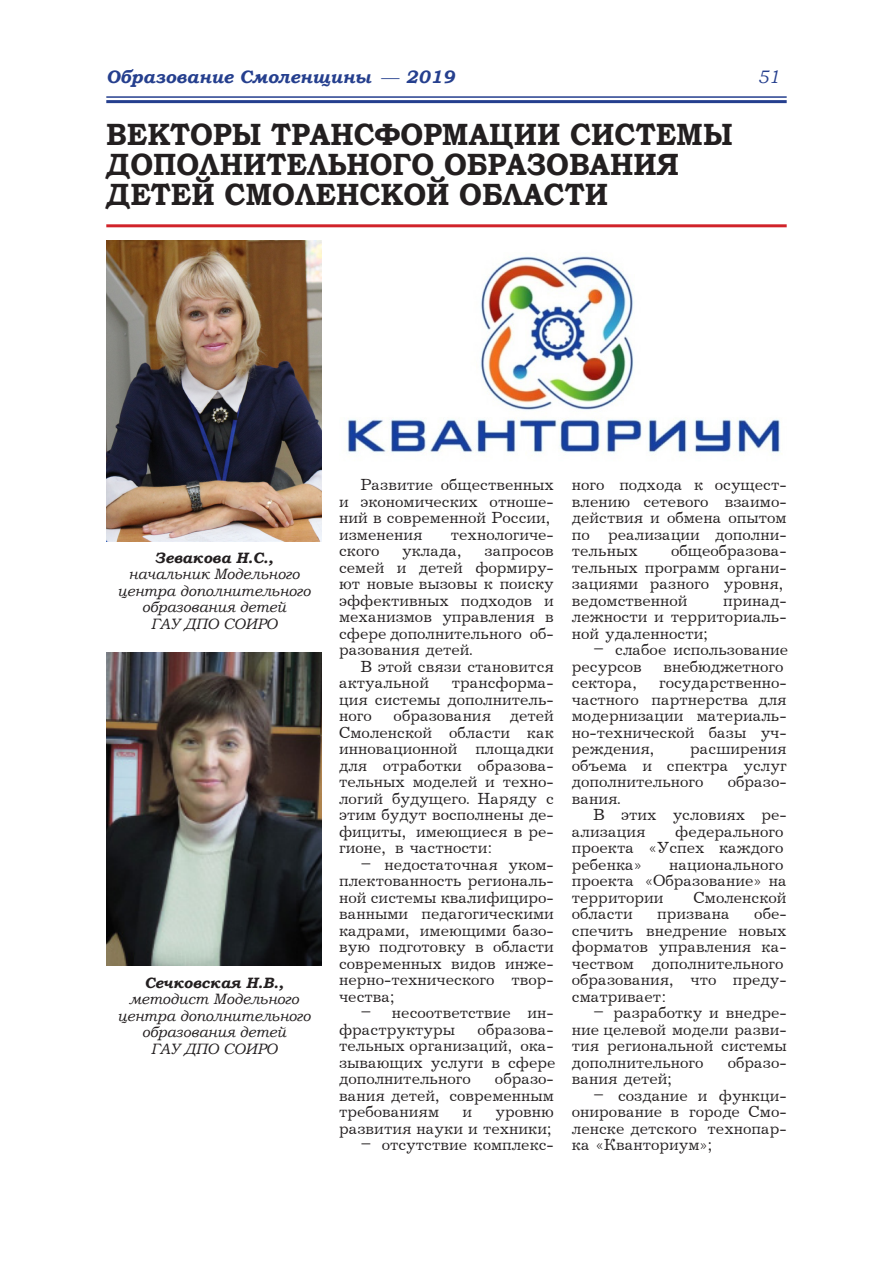
<style>
.page{position:relative;width:893px;height:1263px;background:#fff}
.page>*{position:absolute;margin:0;border:0;box-sizing:border-box;transform-origin:0 0}
.t1{font:700 30.75px/30px "Bookman Old Style";color:#231f20;scale:.93 1}
.t2{font:italic 700 18px "Bookman Old Style";color:#253f8e}
.t3{font:italic 18px "Bookman Old Style";color:#253f8e}
.t4{font:16.5px/16.5px "Journal";color:#231f20;text-align:justify}
.t5{font:italic 15px/16.5px "Bookman Old Style";letter-spacing:-.005em;color:#231f20;text-align:center}
.t6{font:italic 700 15px "Bookman Old Style";letter-spacing:-.005em;color:#231f20}
.s1{font-family:"Times New Roman";font-weight:400;font-style:normal}
</style>
<div class="page">
<hr style="left:106px;top:96px;width:681px;height:2px;background:#253f8e">
<hr style="left:106px;top:100px;width:681px;height:3px;background:#253f8e">
<hr style="left:106px;top:224px;width:681px;height:3px;background:#d1232a">
<img style="left:106px;top:240px;width:215px;height:301px">
<img style="left:106px;top:653px;width:215px;height:312px">
<img style="left:347px;top:256px;width:433px;height:197px">
<p class="t2" style="left:106px;top:64px;width:350px">Образование Смоленщины <span class="s1">—</span> 2019</p>
<p class="t3" style="left:757px;top:65px;width:24px">51</p>
<p class="t1" style="left:106px;top:120px;width:675px">ВЕКТОРЫ ТРАНСФОРМАЦИИ СИСТЕМЫ</p>
<p class="t1" style="left:106px;top:150px;width:617px">ДОПОЛНИТЕЛЬНОГО ОБРАЗОВАНИЯ<br>ДЕТЕЙ СМОЛЕНСКОЙ ОБЛАСТИ</p>
<p class="t6" style="left:155px;top:546px;width:120px">Зевакова Н.С.,</p>
<p class="t5" style="left:117px;top:565px;width:195px">начальник Модельного центра дополнительного образования детей</p>
<p class="t5" style="left:151px;top:615px;width:128px">ГАУ ДПО СОИРО</p>
<p class="t6" style="left:144px;top:971px;width:141px">Сечковская Н.В.,</p>
<p class="t5" style="left:117px;top:991px;width:195px">методист Модельного центра дополнительного образования детей</p>
<p class="t5" style="left:151px;top:1040px;width:128px">ГАУ ДПО СОИРО</p>
<p class="t4" style="left:339px;top:477px;width:216px;text-align:left;text-indent:21px">Развитие общественных и экономических отноше&shy;ний в современной России, изменения</p>
<p class="t4" style="left:451px;top:527px;width:105px">технологиче-</p>
<p class="t4" style="left:339px;top:543px;width:216px;text-indent:145px">запросов семей и детей формиру&shy;ют новые вызовы к поиску эффективных подходов и механизмов управления в сфере дополнительного об&shy;разования детей.</p>
<p class="t4" style="left:339px;top:659px;width:216px;text-indent:21px">В этой связи становится актуальной</p>
<p class="t4" style="left:339px;top:543px;width:42px">ского</p>
<p class="t4" style="left:402px;top:543px;width:61px">уклада,</p>
<p class="t4" style="left:339px;top:675px;width:216px;text-indent:113px">трансформа&shy;ция системы дополнитель&shy;ного</p>
<p class="t4" style="left:339px;top:708px;width:216px;text-indent:55px">образования детей Смоленской области как инновационной площадки для отработки образова&shy;тельных моделей и техно&shy;логий будущего. Наряду с этим будут восполнены де&shy;фициты, имеющиеся в ре&shy;гионе, в частности:</p>
<p class="t4" style="left:339px;top:857px;width:216px;text-indent:21px">– недостаточная уком&shy;плектованность региональ&shy;ной системы квалифициро&shy;ванными педагогическими кадрами, имеющими базо&shy;вую подготовку в области современных видов инже&shy;нерно-технического твор&shy;чества;</p>
<p class="t4" style="left:339px;top:1005px;width:216px;text-indent:21px">– несоответствие ин&shy;фраструктуры</p>
<p class="t4" style="left:339px;top:1022px;width:218px;text-indent:139px">образова&shy;тельных организаций, ока&shy;зывающих услуги в сфере дополнительного</p>
<p class="t4" style="left:339px;top:1071px;width:216px;text-indent:156px">образо&shy;вания детей, современным требованиям</p>
<p class="t4" style="left:339px;top:1104px;width:216px;text-align:right">уровню<br>развития науки и техники;</p>
<p class="t4" style="left:360px;top:1137px;width:195px">– отсутствие комплекс-</p>
<p class="t4" style="left:462px;top:1104px;width:11px">и</p>
<p class="t4" style="left:572px;top:477px;width:216px">ного подхода к осущест&shy;влению сетевого взаимо&shy;действия и обмена опытом по реализации дополни&shy;тельных</p>
<p class="t4" style="left:572px;top:543px;width:216px;text-align:left;text-indent:99px">общеобразова&shy;тельных программ органи&shy;зациями разного уровня, ведомственной</p>
<p class="t4" style="left:572px;top:593px;width:216px;text-indent:151px">принад&shy;лежности и территориаль&shy;ной удаленности;</p>
<p class="t4" style="left:572px;top:642px;width:218px;text-indent:21px">– слабое использование ресурсов</p>
<p class="t4" style="left:663px;top:659px;width:122px">внебюджетного</p>
<p class="t4" style="left:572px;top:675px;width:216px;text-indent:87px">государственно&shy;частного партнерства для модернизации материаль&shy;но-технической базы уч&shy;реждения,</p>
<p class="t4" style="left:572px;top:675px;width:66px">сектора,</p>
<p class="t4" style="left:572px;top:741px;width:216px;text-indent:118px">расширения объема и спектра услуг дополнительного</p>
<p class="t4" style="left:728px;top:774px;width:60px">образо-</p>
<p class="t4" style="left:572px;top:791px;width:50px">вания.</p>
<p class="t4" style="left:572px;top:807px;width:216px;text-indent:21px">В этих условиях ре&shy;ализация</p>
<p class="t4" style="left:572px;top:824px;width:213px;text-indent:103px">федерального проекта «Успех каждого ребенка»</p>
<p class="t4" style="left:572px;top:857px;width:216px;text-align:left;text-indent:97px">национального проекта «Образование» на территории</p>
<p class="t4" style="left:693px;top:890px;width:95px">Смоленской</p>
<p class="t4" style="left:572px;top:906px;width:216px;text-align:left;text-indent:182px">обе&shy;спечить внедрение новых форматов управления ка&shy;чеством дополнительного образования, что преду&shy;сматривает:</p>
<p class="t4" style="left:572px;top:1005px;width:216px;text-indent:21px">– разработку и внедре&shy;ние целевой модели разви&shy;тия региональной системы дополнительного</p>
<p class="t4" style="left:572px;top:906px;width:62px">области</p>
<p class="t4" style="left:657px;top:906px;width:74px">призвана</p>
<p class="t4" style="left:728px;top:1055px;width:60px">образо-</p>
<p class="t4" style="left:572px;top:1071px;width:102px">вания детей;</p>
<p class="t4" style="left:572px;top:1088px;width:216px;text-indent:21px">– создание и функци&shy;онирование в городе Смо&shy;ленске детского технопар&shy;ка «Кванториум»;</p>
</div>
